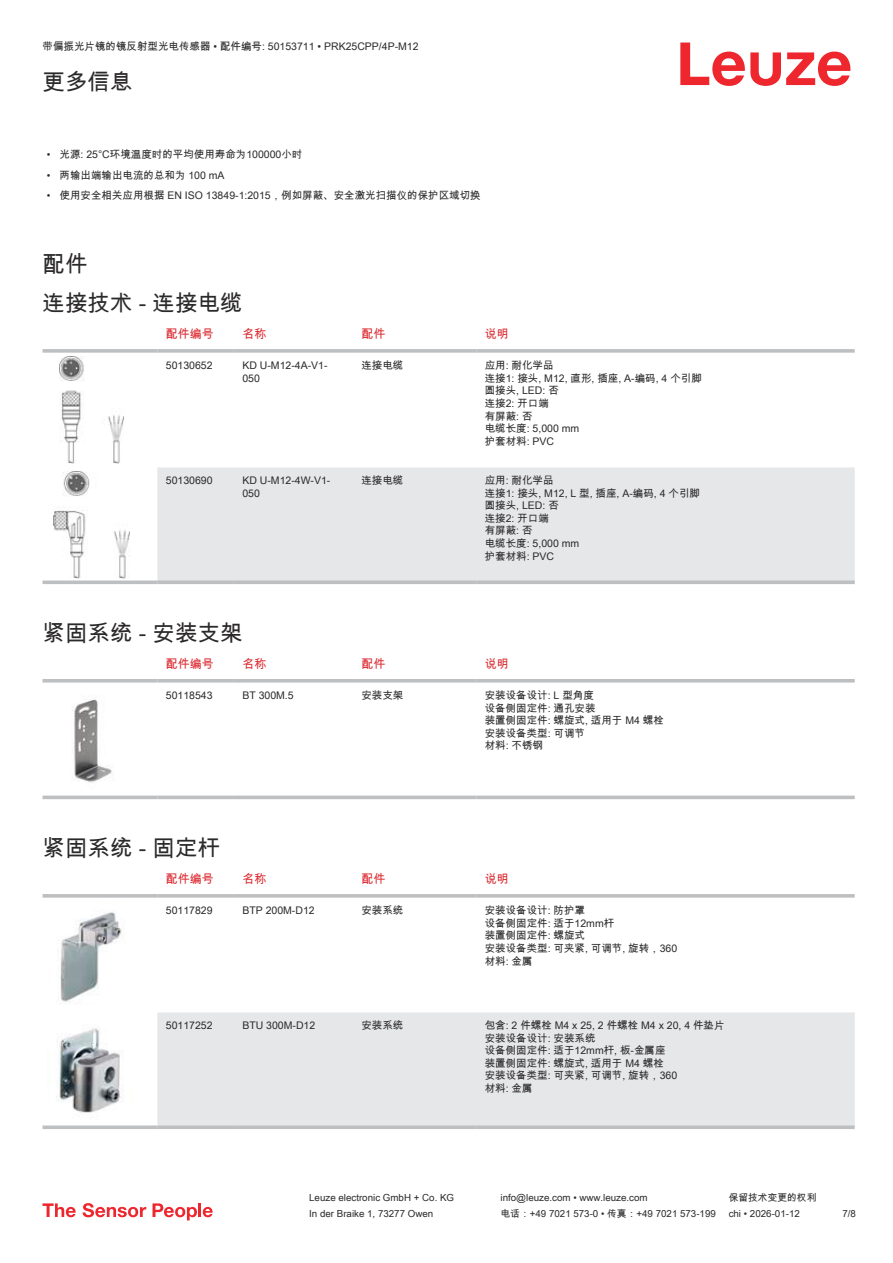
<style>
.page{position:relative;width:893px;height:1263px;background:#fff}
.page>*{position:absolute;margin:0;border:0;box-sizing:border-box;transform-origin:0 0}
.t1{font:22.5px/38.7px "Arial Unicode MS";color:#2b292a}
.t2{font:12px "Arial Unicode MS";color:#db2a30}
.t3{font:10.5px/12.6px "Arial Unicode MS";color:#2b292a}
.t4{font:9.75px "Arial Unicode MS";color:#2b292a}
</style>
<div class="page">
<svg style="left:680px;top:43px;width:170px;height:43px"></svg>
<div style="left:157px;top:467px;width:698px;height:113px;background:#e6e7e9"></div>
<svg style="left:43px;top:349px;width:114px;height:4px"></svg>
<svg style="left:157px;top:349px;width:77px;height:4px"></svg>
<svg style="left:234px;top:349px;width:119px;height:4px"></svg>
<svg style="left:353px;top:349px;width:123px;height:4px"></svg>
<svg style="left:476px;top:349px;width:379px;height:4px;background:#c3c5c7"></svg>
<svg style="left:43px;top:580px;width:114px;height:4px"></svg>
<svg style="left:157px;top:580px;width:77px;height:4px"></svg>
<svg style="left:234px;top:580px;width:119px;height:4px"></svg>
<svg style="left:353px;top:580px;width:123px;height:4px"></svg>
<svg style="left:476px;top:580px;width:379px;height:4px;background:#c2c4c6"></svg>
<img style="left:59px;top:357px;width:65px;height:106px">
<img style="left:54px;top:472px;width:75px;height:106px">
<svg style="left:43px;top:682px;width:812px;height:118px"></svg>
<hr style="left:43px;top:679px;width:114px;height:3px;background:#bdbfc1">
<hr style="left:157px;top:679px;width:77px;height:3px;background:#bdbfc1">
<hr style="left:234px;top:679px;width:119px;height:3px;background:#bdbfc1">
<hr style="left:353px;top:679px;width:123px;height:3px;background:#bdbfc1">
<hr style="left:476px;top:679px;width:379px;height:3px;background:#bdbfc1">
<svg style="left:43px;top:795px;width:114px;height:4px"></svg>
<svg style="left:157px;top:795px;width:77px;height:4px"></svg>
<svg style="left:234px;top:795px;width:119px;height:4px"></svg>
<svg style="left:353px;top:795px;width:123px;height:4px"></svg>
<svg style="left:476px;top:795px;width:379px;height:4px;background:#c6c8ca"></svg>
<img style="left:54px;top:687px;width:75px;height:106px">
<div style="left:157px;top:1012px;width:698px;height:113px;background:#e6e7e9"></div>
<svg style="left:43px;top:894px;width:114px;height:4px"></svg>
<svg style="left:157px;top:894px;width:77px;height:4px"></svg>
<svg style="left:234px;top:894px;width:119px;height:4px"></svg>
<svg style="left:353px;top:894px;width:123px;height:4px"></svg>
<svg style="left:476px;top:894px;width:379px;height:4px;background:#c3c5c7"></svg>
<svg style="left:43px;top:1125px;width:114px;height:4px"></svg>
<svg style="left:157px;top:1125px;width:77px;height:4px"></svg>
<svg style="left:234px;top:1125px;width:119px;height:4px"></svg>
<svg style="left:353px;top:1125px;width:123px;height:4px"></svg>
<svg style="left:476px;top:1125px;width:379px;height:4px;background:#c2c4c6"></svg>
<img style="left:60px;top:912px;width:62px;height:90px">
<img style="left:57px;top:1028px;width:66px;height:85px">
<svg style="left:43px;top:1203px;width:33px;height:14px"></svg>
<svg style="left:83px;top:1203px;width:63px;height:14px"></svg>
<svg style="left:153px;top:1203px;width:44px;height:17px"></svg>
<hr style="left:198px;top:1203px;width:3px;height:14px;background:#ed272d">
<svg style="left:203px;top:1207px;width:10px;height:10px"></svg>
<p class="t3" style="left:43px;top:40px;width:378px">带偏振光片镜的镜反射型光电传感器 • 配件编号: 50153711 • PRK25CPP/4P-M12</p>
<h1 class="t1" style="left:43px;top:62px;width:91px">更多信息</h1>
<p class="t3" style="left:47px;top:148px;width:257px">• 光源: 25°C环境温度时的平均使用寿命为100000小时</p>
<p class="t3" style="left:47px;top:169px;width:179px">• 两输出端输出电流的总和为 100 mA</p>
<p class="t3" style="left:47px;top:189px;width:435px">• 使用安全相关应用根据 EN ISO 13849-1:2015，例如屏蔽、安全激光扫描仪的保护区域切换</p>
<h1 class="t1" style="left:43px;top:244px;width:202px">配件<br>连接技术 - 连接电缆</h1>
<p class="t2" style="left:166px;top:325px;width:49px">配件编号</p>
<p class="t2" style="left:242px;top:325px;width:25px">名称</p>
<p class="t2" style="left:361px;top:325px;width:25px">配件</p>
<p class="t2" style="left:485px;top:325px;width:25px">说明</p>
<p class="t3" style="left:166px;top:359px;width:48px">50130652</p>
<p class="t3" style="left:242px;top:359px;width:87px">KD U-M12-4A-V1-<br>050</p>
<p class="t3" style="left:361px;top:359px;width:43px">连接电缆</p>
<p class="t3" style="left:485px;top:359px;width:219px">应用: 耐化学品<br>连接1: 接头, M12, 直形, 插座, A-编码, 4 个引脚圆接头, LED: 否<br>连接2: 开口端<br>有屏蔽: 否<br>电缆长度: 5,000 mm<br>护套材料: PVC</p>
<p class="t3" style="left:166px;top:474px;width:48px">50130690</p>
<p class="t3" style="left:242px;top:474px;width:90px">KD U-M12-4W-V1-<br>050</p>
<p class="t3" style="left:361px;top:474px;width:43px">连接电缆</p>
<p class="t3" style="left:485px;top:474px;width:217px">应用: 耐化学品<br>连接1: 接头, M12, L 型, 插座, A-编码, 4 个引脚圆接头, LED: 否<br>连接2: 开口端<br>有屏蔽: 否<br>电缆长度: 5,000 mm<br>护套材料: PVC</p>
<h1 class="t1" style="left:43px;top:613px;width:202px">紧固系统 - 安装支架</h1>
<p class="t2" style="left:166px;top:655px;width:49px">配件编号</p>
<p class="t2" style="left:242px;top:655px;width:25px">名称</p>
<p class="t2" style="left:361px;top:655px;width:25px">配件</p>
<p class="t2" style="left:485px;top:655px;width:25px">说明</p>
<p class="t3" style="left:166px;top:689px;width:48px">50118543</p>
<p class="t3" style="left:242px;top:689px;width:53px">BT 300M.5</p>
<p class="t3" style="left:361px;top:689px;width:43px">安装支架</p>
<p class="t3" style="left:485px;top:689px;width:181px">安装设备设计: L 型角度<br>设备侧固定件: 通孔安装<br>装置侧固定件: 螺旋式, 适用于 M4 螺栓安装设备类型: 可调节<br>材料: 不锈钢</p>
<h1 class="t1" style="left:43px;top:828px;width:179px">紧固系统 - 固定杆</h1>
<p class="t2" style="left:166px;top:870px;width:49px">配件编号</p>
<p class="t2" style="left:242px;top:870px;width:25px">名称</p>
<p class="t2" style="left:361px;top:870px;width:25px">配件</p>
<p class="t2" style="left:485px;top:870px;width:25px">说明</p>
<p class="t3" style="left:166px;top:904px;width:48px">50117829</p>
<p class="t3" style="left:242px;top:904px;width:74px">BTP 200M-D12</p>
<p class="t3" style="left:361px;top:904px;width:43px">安装系统</p>
<p class="t3" style="left:485px;top:904px;width:194px">安装设备设计: 防护罩<br>设备侧固定件: 适于12mm杆<br>装置侧固定件: 螺旋式<br>安装设备类型: 可夹紧, 可调节, 旋转，360材料: 金属</p>
<p class="t3" style="left:166px;top:1019px;width:48px">50117252</p>
<p class="t3" style="left:242px;top:1019px;width:74px">BTU 300M-D12</p>
<p class="t3" style="left:361px;top:1019px;width:43px">安装系统</p>
<p class="t3" style="left:485px;top:1019px;width:241px">包含: 2 件螺栓 M4 x 25, 2 件螺栓 M4 x 20, 4 件垫片安装设备设计: 安装系统<br>设备侧固定件: 适于12mm杆, 板-金属座<br>装置侧固定件: 螺旋式, 适用于 M4 螺栓<br>安装设备类型: 可夹紧, 可调节, 旋转，360<br>材料: 金属</p>
<p class="t4" style="left:309px;top:1191px;width:146px">Leuze electronic GmbH + Co. KG</p>
<p class="t4" style="left:501px;top:1191px;width:149px">info@leuze.com • www.leuze.com</p>
<p class="t4" style="left:729px;top:1191px;width:89px">保留技术变更的权利</p>
<p class="t4" style="left:309px;top:1206px;width:126px">In der Braike 1, 73277 Owen</p>
<p class="t4" style="left:501px;top:1206px;width:217px">电话：+49 7021 573-0 • 传真：+49 7021 573-199</p>
<p class="t4" style="left:729px;top:1206px;width:73px">chi • 2026-01-12</p>
<p class="t4" style="left:842px;top:1206px;width:15px">7/8</p>
</div>
